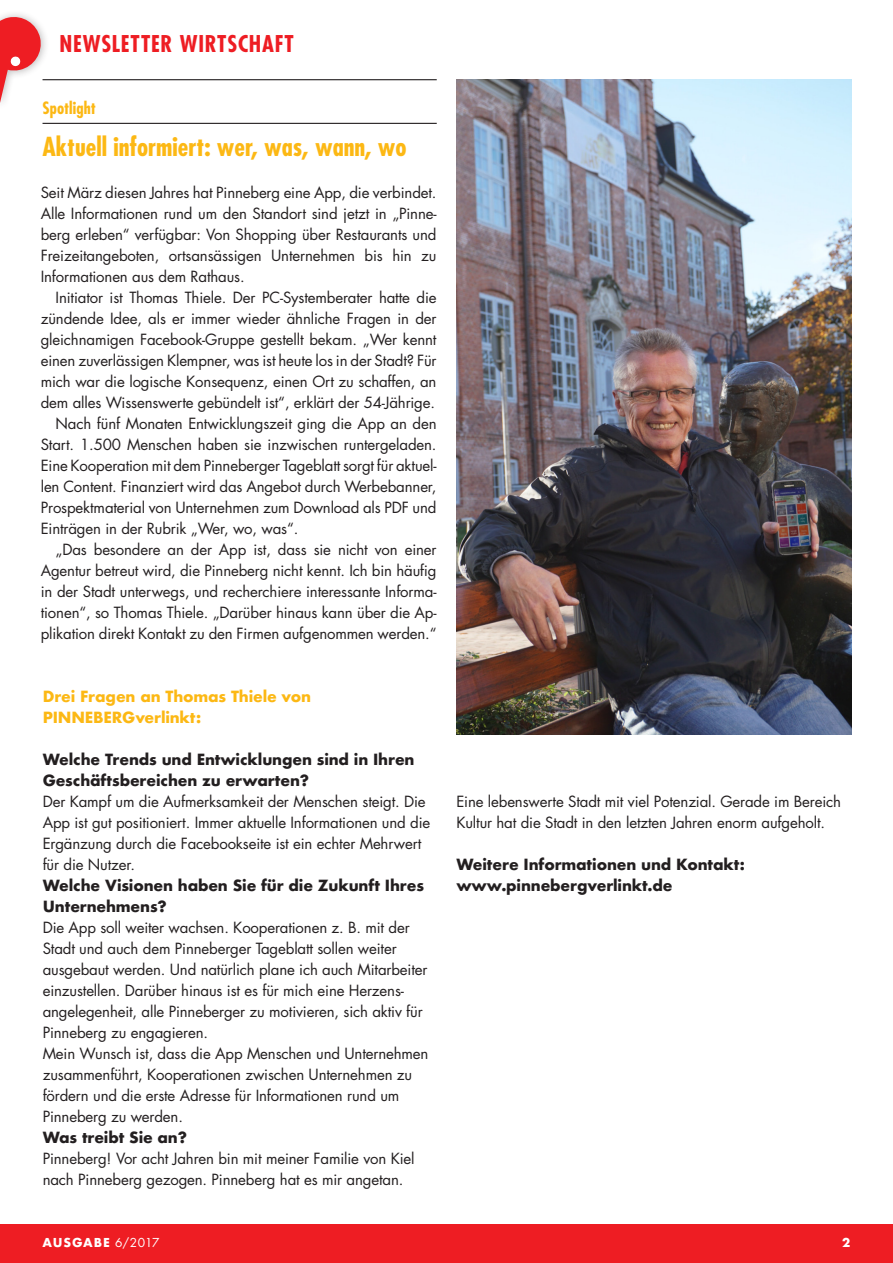
<style>
.page{position:relative;width:893px;height:1263px;background:#fff}
.page>*{position:absolute;margin:0;border:0;box-sizing:border-box;transform-origin:0 0}
.Absatzheadline{font:700 condensed 25.5px "Futura";color:#fcb814}
.t1{font:700 condensed 22.5px "Futura";letter-spacing:.035em;color:#ee1d23}
.Rubrik{font:700 condensed 16.5px "Futura";letter-spacing:.005em;color:#fcb814}
.Fließtext{font:15px/21px "Futura";letter-spacing:-.01em;color:#231f20;text-align:justify}
.Interview_Antworten{font:15px/21px "Futura";letter-spacing:-.01em;color:#231f20}
.Interview_Fragen{font:700 15px/21px "Futura";letter-spacing:-.01em;color:#231f20}
.Interview_Headline{font:700 15px "Futura";letter-spacing:-.01em;color:#fcb814}
.t2{font:700 12px "Futura";letter-spacing:.07em;color:#fff}
.s1{font-weight:400}
</style>
<div class="page">
<div style="left:0;top:1225px;width:893px;height:38px;background:#ee1d23"></div>
<div style="left:0;top:10px;width:50px;height:101px;background:#231f20;opacity:.3"></div>
<svg style="left:0;top:17px;width:41px;height:86px"></svg>
<hr style="left:43px;top:79px;width:394px;height:1px;background:#231f20">
<hr style="left:43px;top:123px;width:394px;height:1px;background:#231f20">
<img style="left:456px;top:79px;width:395px;height:655px">
<h2 class="t1" style="left:60px;top:29px;width:236px">NEWSLETTER WIRTSCHAFT</h2>
<p class="Rubrik" style="left:43px;top:98px;width:55px">Spotlight</p>
<p class="Absatzheadline" style="left:43px;top:130px;width:366px">Aktuell informiert: wer, was, wann, wo</p>
<p class="Fließtext" style="left:41px;top:182px;width:397px">Seit März diesen Jahres hat Pinneberg eine App, die verbindet.<br>Alle Informationen rund um den Standort sind jetzt in „Pinne&shy;berg erleben“ verfügbar: Von Shopping über Restaurants und Freizeitangeboten, ortsansässigen Unternehmen bis hin zu Informationen aus dem Rathaus.</p>
<p class="Fließtext" style="left:41px;top:287px;width:397px;text-indent:15px">Initiator ist Thomas Thiele. Der PC-Systemberater hatte die zündende Idee, als er immer wieder ähnliche Fragen in der gleichnamigen Facebook-Gruppe gestellt bekam. „Wer kennt einen zuverlässigen Klempner, was ist heute los in der Stadt? Für mich war die logische Konsequenz, einen Ort zu schaffen, an dem alles Wissenswerte gebündelt ist“, erklärt der 54-Jährige.</p>
<p class="Fließtext" style="left:41px;top:413px;width:397px;text-indent:15px">Nach fünf Monaten Entwicklungszeit ging die App an den Start. 1.500 Menschen haben sie inzwischen runtergeladen.<br>Eine Kooperation mit dem Pinneberger Tageblatt sorgt für aktuel&shy;len Content. Finanziert wird das Angebot durch Werbebanner, Prospektmaterial von Unternehmen zum Download als PDF und Einträgen in der Rubrik „Wer, wo, was“.</p>
<p class="Fließtext" style="left:41px;top:539px;width:397px;text-indent:15px">„Das besondere an der App ist, dass sie nicht von einer Agentur betreut wird, die Pinneberg nicht kennt. Ich bin häufig in der Stadt unterwegs, und recherchiere interessante Informa&shy;tionen“, so Thomas Thiele. „Darüber hinaus kann über die Ap&shy;plikation direkt Kontakt zu den Firmen aufgenommen werden.“</p>
<p class="Interview_Headline" style="left:43px;top:686px;width:270px">Drei Fragen an Thomas Thiele von</p>
<p class="Interview_Headline" style="left:43px;top:707px;width:160px">PINNEBERGverlinkt:</p>
<p class="Interview_Fragen" style="left:43px;top:749px;width:373px">Welche Trends und Entwicklungen sind in Ihren<br>Geschäftsbereichen zu erwarten?</p>
<p class="Interview_Antworten" style="left:43px;top:791px;width:389px">Der Kampf um die Aufmerksamkeit der Menschen steigt. Die App ist gut positioniert. Immer aktuelle Informationen und die Ergänzung durch die Facebookseite ist ein echter Mehrwert für die Nutzer.</p>
<p class="Interview_Fragen" style="left:43px;top:875px;width:383px">Welche Visionen haben Sie für die Zukunft Ihres<br>Unternehmens?</p>
<p class="Interview_Antworten" style="left:43px;top:917px;width:386px">Die App soll weiter wachsen. Kooperationen z. B. mit der Stadt und auch dem Pinneberger Tageblatt sollen weiter ausgebaut werden. Und natürlich plane ich auch Mitarbeiter einzustellen. Darüber hinaus ist es für mich eine Herzens&shy;angelegenheit, alle Pinneberger zu motivieren, sich aktiv für Pinneberg zu engagieren.</p>
<p class="Interview_Antworten" style="left:43px;top:1043px;width:387px">Mein Wunsch ist, dass die App Menschen und Unternehmen zusammenführt, Kooperationen zwischen Unternehmen zu fördern und die erste Adresse für Informationen rund um Pinneberg zu werden.</p>
<p class="Interview_Fragen" style="left:43px;top:1127px;width:146px">Was treibt Sie an?</p>
<p class="Interview_Antworten" style="left:43px;top:1148px;width:373px">Pinneberg! Vor acht Jahren bin mit meiner Familie von Kiel nach Pinneberg gezogen. Pinneberg hat es mir angetan.</p>
<p class="Interview_Antworten" style="left:456px;top:791px;width:386px">Eine lebenswerte Stadt mit viel Potenzial. Gerade im Bereich<br>Kultur hat die Stadt in den letzten Jahren enorm aufgeholt.</p>
<p class="Interview_Fragen" style="left:456px;top:854px;width:290px">Weitere Informationen und Kontakt:</p>
<p class="Interview_Fragen" style="left:456px;top:875px;width:218px">www.pinnebergverlinkt.de</p>
<p class="t2" style="left:43px;top:1234px;width:119px">AUSGABE <span class="s1">6/2017</span></p>
<p class="t2" style="left:842px;top:1234px;width:10px">2</p>
</div>
